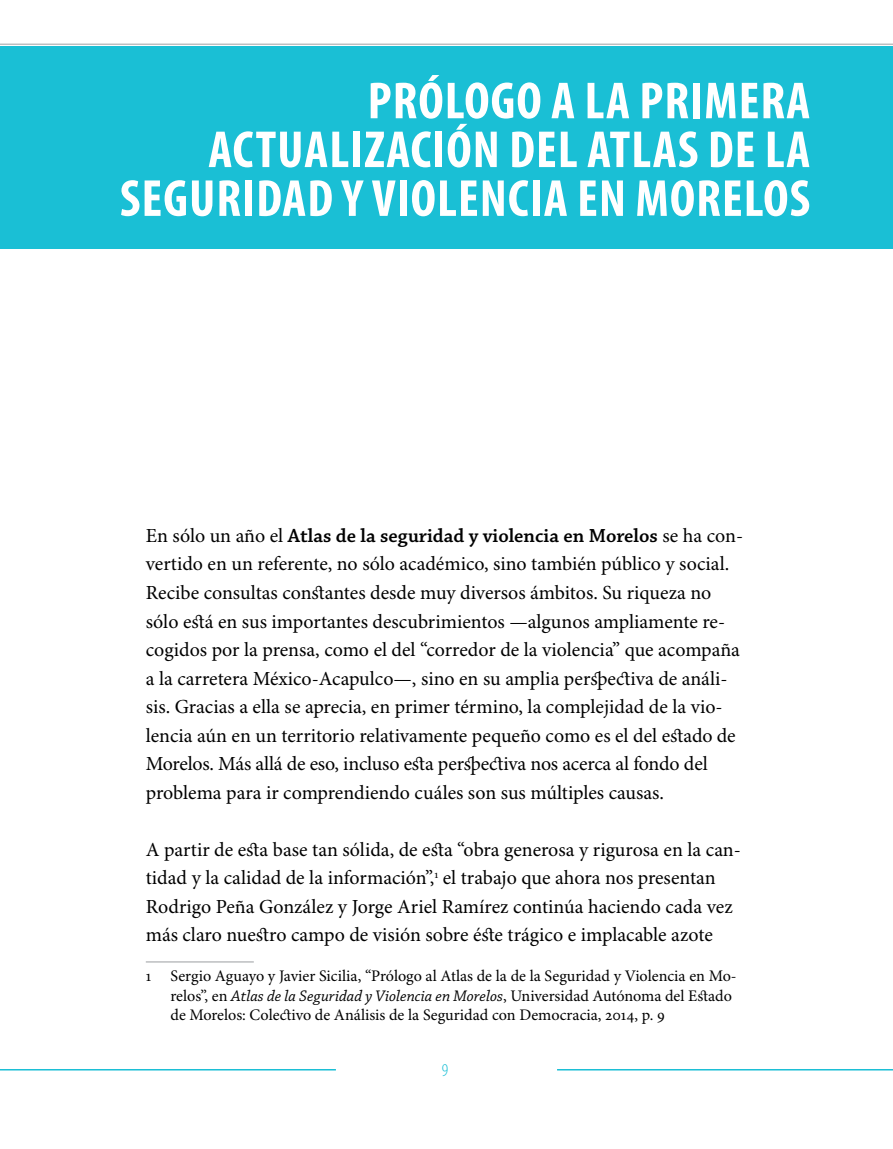
<style>
.page{position:relative;width:893px;height:1149px;background:#fff}
.page>*{position:absolute;margin:0;border:0;box-sizing:border-box;transform-origin:0 0}
.t1{font:700 condensed 52.5px/48.8px "Myriad Pro";letter-spacing:.02em;color:#fff;text-align:right}
.t2{font:19.95px/28.5px "Minion Pro";color:#000}
.t3{font:600 19.95px "Chaparral Pro";color:#000}
.t4{font:300 condensed 18px "Myriad Pro";color:#1abfd5}
.t5{font:16.2px/19.4px "Minion Pro";color:#000}
.s1{font-family:"Minion Pro";font-weight:400}
.s2{font-family:"Chaparral Pro";font-style:italic}
</style>
<div class="page">
<hr style="left:0;top:1068px;width:336px;height:2px;background:#1abfd5">
<hr style="left:557px;top:1068px;width:336px;height:2px;background:#1abfd5">
<hr style="left:0;top:43px;width:893px;height:2px;background:#bcbec0">
<div style="left:0;top:46px;width:893px;height:202px;background:#1abfd5"></div>
<hr style="left:146px;top:960px;width:108px;height:2px;background:#bcbec0">
<h1 class="t1" style="left:120px;top:77px;width:692px">PRÓLOGO A LA PRIMERA<br>ACTUALIZACIÓN DEL ATLAS DE LA<br>SEGURIDAD Y VIOLENCIA EN MORELOS</h1>
<p class="t3" style="left:146px;top:524px;width:599px"><span class="s1">En sólo un año el</span> Atlas de la seguridad y violencia en Morelos <span class="s1">se ha con-</span></p>
<p class="t2" style="left:146px;top:550px;width:596px">vertido en un referente, no sólo académico, sino también público y social.<br>Recibe consultas constantes desde muy diversos ámbitos. Su riqueza no sólo está en sus importantes descubrimientos —algunos ampliamente re&shy;cogidos por la prensa, como el del “corredor de la violencia” que acompaña a la carretera México-Acapulco—, sino en su amplia perspectiva de análi&shy;sis. Gracias a ella se aprecia, en primer término, la complejidad de la vio&shy;lencia aún en un territorio relativamente pequeño como es el del estado de Morelos. Más allá de eso, incluso esta perspectiva nos acerca al fondo del problema para ir comprendiendo cuáles son sus múltiples causas.</p>
<p class="t2" style="left:146px;top:835px;width:597px">A partir de esta base tan sólida, de esta “obra generosa y rigurosa en la can&shy;tidad y la calidad de la información”,<sup>1</sup> el trabajo que ahora nos presentan Rodrigo Peña González y Jorge Ariel Ramírez continúa haciendo cada vez más claro nuestro campo de visión sobre éste trágico e implacable azote</p>
<p class="t5" style="left:170px;top:966px;width:568px;text-indent:-25px">1 Sergio Aguayo y Javier Sicilia, “Prólogo al Atlas de la de la Seguridad y Violencia en Mo&shy;relos”, en <span class="s2">Atlas de la Seguridad y Violencia en Morelos</span>, Universidad Autónoma del Estado de Morelos: Colectivo de Análisis de la Seguridad con Democracia, 2014, p. 9</p>
<p class="t4" style="left:442px;top:1060px;width:8px">9</p>
</div>
